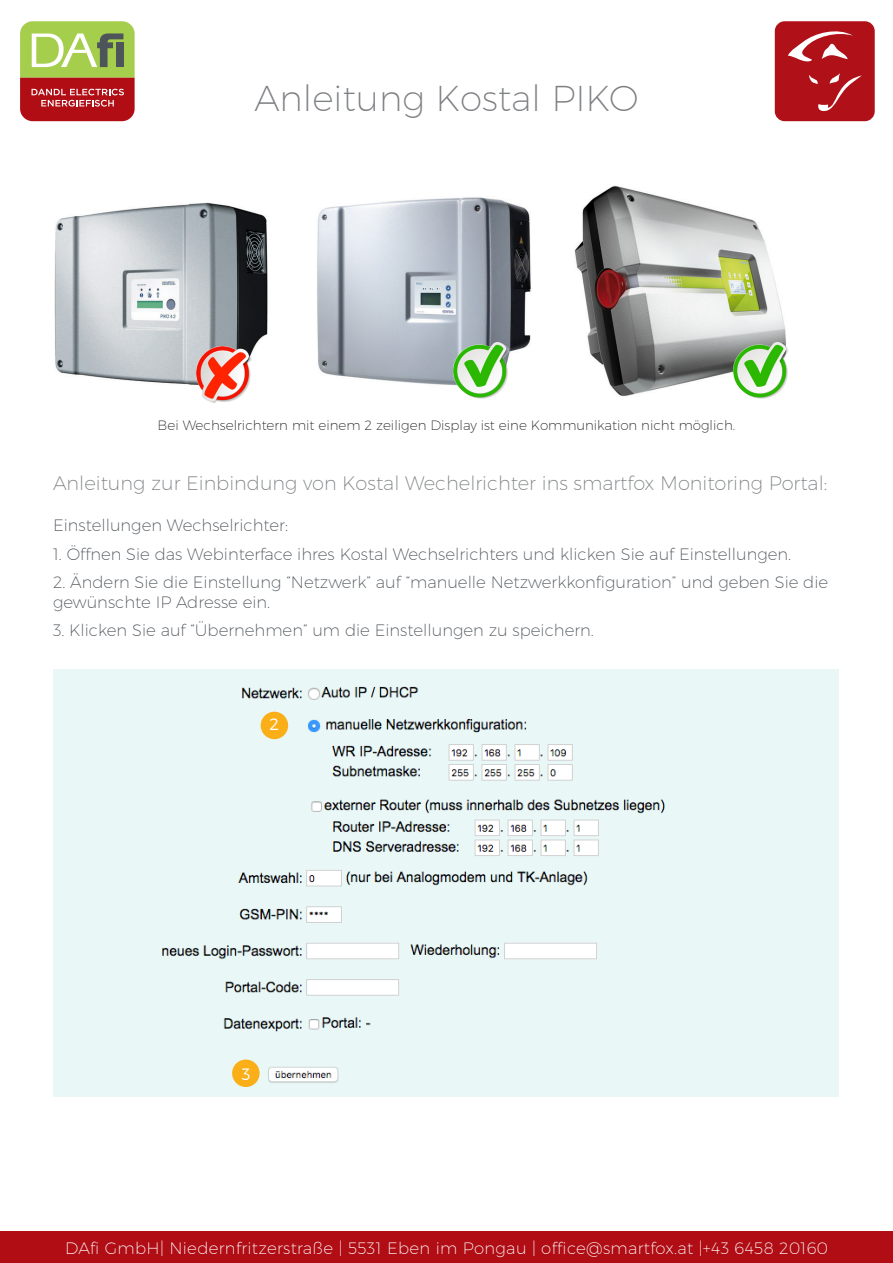
<style>
.page{position:relative;width:893px;height:1263px;background:#fff}
.page>*{position:absolute;margin:0;border:0;box-sizing:border-box;transform-origin:0 0}
.t1{font:200 36px "Montserrat";color:#7e8083}
.Subtitles{font:200 19.5px "Montserrat";color:#7e8083}
.Text{font:200 16.5px/19.8px "Montserrat";color:#4d545a}
.t2{font:200 16.5px "Montserrat";letter-spacing:.02em;color:#fff}
.t3{font:300 16.5px "Montserrat";color:#fff}
.t4{font:200 13.5px "Montserrat";color:#231f20}
</style>
<div class="page">
<div style="left:0;top:1231px;width:893px;height:32px;background:#b00d15"></div>
<div style="left:775px;top:21px;width:100px;height:100px;background:#b01017;border-radius:10px"></div>
<svg style="left:809px;top:74px;width:53px;height:37px"></svg>
<svg style="left:788px;top:31px;width:65px;height:31px"></svg>
<svg style="left:20px;top:21px;width:115px;height:100px;background:#af834e"></svg>
<img style="left:53px;top:669px;width:786px;height:427px">
<div style="left:261px;top:712px;width:27px;height:27px;background:#faaf18;border-radius:50%"></div>
<div style="left:232px;top:1059px;width:28px;height:28px;background:#faaf18;border-radius:50%"></div>
<img style="left:54px;top:202px;width:214px;height:183px">
<img style="left:317px;top:197px;width:214px;height:189px">
<img style="left:574px;top:185px;width:212px;height:212px">
<img style="left:196px;top:347px;width:56px;height:55px">
<img style="left:454px;top:342px;width:55px;height:57px">
<img style="left:733px;top:342px;width:55px;height:57px">
<p class="t1" style="left:255px;top:77px;width:385px">Anleitung Kostal PIKO</p>
<p class="t4" style="left:158px;top:417px;width:579px">Bei Wechselrichtern mit einem 2 zeiligen Display ist eine Kommunikation nicht möglich.</p>
<p class="Subtitles" style="left:53px;top:471px;width:776px">Anleitung zur Einbindung von Kostal Wechelrichter ins smartfox Monitoring Portal:</p>
<p class="Text" style="left:53px;top:515px;width:236px">Einstellungen Wechselrichter:</p>
<p class="Text" style="left:53px;top:543px;width:740px">1. Öffnen Sie das Webinterface ihres Kostal Wechselrichters und klicken Sie auf Einstellungen.</p>
<p class="Text" style="left:53px;top:572px;width:777px">2. Ändern Sie die Einstellung “Netzwerk” auf “manuelle Netzwerkkonfiguration” und geben Sie die gewünschte IP Adresse ein.</p>
<p class="Text" style="left:53px;top:620px;width:542px">3. Klicken Sie auf “Übernehmen” um die Einstellungen zu speichern.</p>
<p class="t3" style="left:270px;top:714px;width:11px">2</p>
<p class="t3" style="left:242px;top:1064px;width:10px">3</p>
<p class="t2" style="left:65px;top:1237px;width:764px">DAfi GmbH| Niedernfritzerstraße | 5531 Eben im Pongau | office@smartfox.at |+43 6458 20160</p>
</div>
